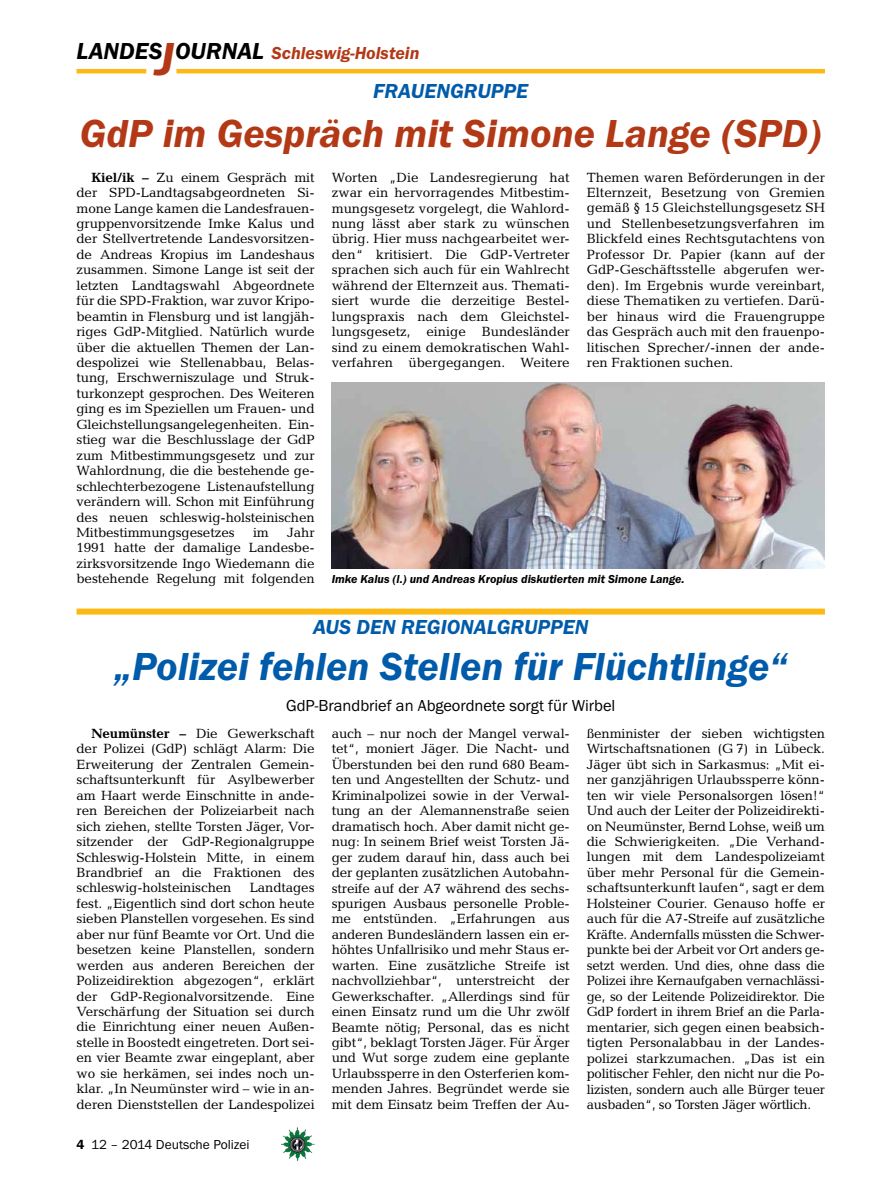
<style>
.page{position:relative;width:893px;height:1191px;background:#fff}
.page>*{position:absolute;margin:0;border:0;box-sizing:border-box;transform-origin:0 0}
.t1{font:italic 600 40.5px "Franklin Gothic Itc T";color:#005baa}
.t2{font:italic 600 40.5px "Franklin Gothic Itc T";color:#b33916}
.t3{font:italic 600 21px "Franklin Gothic Itc T";color:#005baa}
.t4{font:italic 600 18px "Franklin Gothic Itc T";color:#b33916}
.t5{font:16.5px "Franklin Gothic Itc T";color:#000}
.t6{font:13.5px/15.5px "Candida";letter-spacing:-.01em;color:#000;text-align:justify}
.t7{font:13.5px "Franklin Gothic Itc T";color:#000}
.t8{font:italic 600 12px "Franklin Gothic Itc T";color:#000}
.s1{font-size:24px;color:#000}
.s2{font-size:48px}
.s3{font-weight:700}
.s4{font-weight:600}
</style>
<div class="page">
<hr style="left:77px;top:69px;width:69px;height:4px;background:#fdb913">
<hr style="left:176px;top:69px;width:649px;height:4px;background:#fdb913">
<img style="left:281px;top:1128px;width:16px;height:24px">
<img style="left:332px;top:382px;width:493px;height:186px">
<div style="left:77px;top:608px;width:748px;height:6px;background:#fdb913"></div>
<h3 class="t4" style="left:77px;top:42px;width:344px"><span class="s1">LANDES</span><span class="s2">J</span><span class="s1">OURNAL</span> Schleswig-Holstein</h3>
<h2 class="t3" style="left:373px;top:79px;width:26px">Frauengruppe</h2>
<h1 class="t2" style="left:80px;top:110px;width:743px">GdP im Gespräch mit Simone Lange (SPD)</h1>
<p class="t6" style="left:332px;top:169px;width:240px">Worten „Die Landesregierung hat zwar ein hervorragendes Mitbestim&shy;mungsgesetz vorgelegt, die Wahlord&shy;nung lässt aber stark zu wünschen übrig. Hier muss nachgearbeitet wer&shy;den“ kritisiert. Die GdP-Vertreter sprachen sich auch für ein Wahlrecht während der Elternzeit aus. Themati&shy;siert wurde die derzeitige Bestel&shy;lungspraxis nach dem Gleichstel&shy;lungsgesetz, einige Bundesländer sind zu einem demokratischen Wahl&shy;verfahren übergegangen. Weitere</p>
<p class="t6" style="left:587px;top:169px;width:240px">Themen waren Beförderungen in der Elternzeit, Besetzung von Gremien gemäß § 15 Gleichstellungsgesetz SH und Stellenbesetzungsverfahren im Blickfeld eines Rechtsgutachtens von Professor Dr. Papier (kann auf der GdP-Geschäftsstelle abgerufen wer&shy;den). Im Ergebnis wurde vereinbart, diese Thematiken zu vertiefen. Darü&shy;ber hinaus wird die Frauengruppe das Gespräch auch mit den frauenpo&shy;litischen Sprecher/-innen der ande&shy;ren Fraktionen suchen.</p>
<p class="t6" style="left:77px;top:169px;width:240px;text-indent:15px"><span class="s3">Kiel/ik –</span> Zu einem Gespräch mit der SPD-Landtagsabgeordneten Si&shy;mone Lange kamen die Landesfrauen&shy;gruppenvorsitzende Imke Kalus und der Stellvertretende Landesvorsitzen&shy;de Andreas Kropius im Landeshaus zusammen. Simone Lange ist seit der letzten Landtagswahl Abgeordnete für die SPD-Fraktion, war zuvor Kripo&shy;beamtin in Flensburg und ist langjäh&shy;riges GdP-Mitglied. Natürlich wurde über die aktuellen Themen der Lan&shy;despolizei wie Stellenabbau, Belas&shy;tung, Erschwerniszulage und Struk&shy;turkonzept gesprochen. Des Weiteren ging es im Speziellen um Frauen- und Gleichstellungsangelegenheiten. Ein&shy;stieg war die Beschlusslage der GdP zum Mitbestimmungsgesetz und zur Wahlordnung, die die bestehende ge&shy;schlechterbezogene Listenaufstellung verändern will. Schon mit Einführung des neuen schleswig-holsteinischen Mitbestimmungsgesetzes</p>
<p class="t6" style="left:77px;top:525px;width:240px;text-indent:211px">Jahr 1991 hatte der damalige Landesbe&shy;zirksvorsitzende Ingo Wiedemann die bestehende Regelung mit folgenden</p>
<p class="t6" style="left:253px;top:525px;width:17px">im</p>
<p class="t8" style="left:332px;top:572px;width:355px">Imke Kalus (l.) und Andreas Kropius diskutierten mit Simone Lange.</p>
<h2 class="t3" style="left:313px;top:615px;width:58px">Aus den</h2>
<h2 class="t3" style="left:401px;top:615px;width:28px">Regionalgruppen</h2>
<h1 class="t1" style="left:114px;top:643px;width:675px">„Polizei fehlen Stellen für Flüchtlinge“</h1>
<p class="t5" style="left:286px;top:696px;width:331px">GdP-Brandbrief an Abgeordnete sorgt für Wirbel</p>
<p class="t6" style="left:332px;top:725px;width:240px">auch – nur noch der Mangel verwal&shy;tet“, moniert Jäger. Die Nacht- und Überstunden bei den rund 680 Beam&shy;ten und Angestellten der Schutz- und Kriminalpolizei sowie in der Verwal&shy;tung an der Alemannenstraße seien dramatisch hoch. Aber damit nicht ge&shy;nug: In seinem Brief weist Torsten Jä&shy;ger zudem darauf hin, dass auch bei der geplanten zusätzlichen Autobahn&shy;streife auf der A7 während des sechs&shy;spurigen Ausbaus personelle Proble&shy;me entstünden. „Erfahrungen aus anderen Bundesländern lassen ein er&shy;höhtes Unfallrisiko und mehr Staus er&shy;warten. Eine zusätzliche Streife ist nachvollziehbar“, unterstreicht der Gewerkschafter. „Allerdings sind für einen Einsatz rund um die Uhr zwölf Beamte nötig; Personal, das es nicht gibt“, beklagt Torsten Jäger. Für Ärger und Wut sorge zudem eine geplante Urlaubssperre in den Osterferien kom&shy;menden Jahres. Begründet werde sie mit dem Einsatz beim Treffen der Au-</p>
<p class="t6" style="left:587px;top:725px;width:240px">ßenminister der sieben wichtigsten Wirtschaftsnationen (G 7) in Lübeck.<br>Jäger übt sich in Sarkasmus: „Mit ei&shy;ner ganzjährigen Urlaubssperre könn&shy;ten wir viele Personalsorgen lösen!“ Und auch der Leiter der Polizeidirekti&shy;on Neumünster, Bernd Lohse, weiß um die Schwierigkeiten. „Die Verhand&shy;lungen mit dem Landespolizeiamt über mehr Personal für die Gemein&shy;schaftsunterkunft laufen“, sagt er dem Holsteiner Courier. Genauso hoffe er auch für die A7-Streife auf zusätzliche Kräfte. Andernfalls müssten die Schwer&shy;punkte bei der Arbeit vor Ort anders ge&shy;setzt werden. Und dies, ohne dass die Polizei ihre Kernaufgaben vernachlässi&shy;ge, so der Leitende Polizeidirektor. Die GdP fordert in ihrem Brief an die Parla&shy;mentarier, sich gegen einen beabsich&shy;tigten Personalabbau in der Landes&shy;polizei starkzumachen. „Das ist ein politischer Fehler, den nicht nur die Po&shy;lizisten, sondern auch alle Bürger teuer ausbaden“, so Torsten Jäger wörtlich.</p>
<p class="t6" style="left:77px;top:725px;width:240px;text-indent:15px"><span class="s3">Neumünster –</span> Die Gewerkschaft der Polizei (GdP) schlägt Alarm: Die Erweiterung der Zentralen Gemein&shy;schaftsunterkunft für Asylbewerber am Haart werde Einschnitte in ande&shy;ren Bereichen der Polizeiarbeit nach sich ziehen, stellte Torsten Jäger, Vor&shy;sitzender der GdP-Regionalgruppe Schleswig-Holstein Mitte, in einem Brandbrief an die Fraktionen des schleswig-holsteinischen</p>
<p class="t6" style="left:77px;top:880px;width:240px;text-indent:173px">Landtages fest. „Eigentlich sind dort schon heute sieben Planstellen vorgesehen. Es sind aber nur fünf Beamte vor Ort. Und die besetzen keine Planstellen, sondern werden aus anderen Bereichen der Polizeidirektion abgezogen“, erklärt der GdP-Regionalvorsitzende. Eine Verschärfung der Situation sei durch die Einrichtung einer neuen Außen&shy;stelle in Boostedt eingetreten. Dort sei&shy;en vier Beamte zwar eingeplant, aber wo sie herkämen, sei indes noch un&shy;klar. „In Neumünster wird – wie in an&shy;deren Dienststellen der Landespolizei</p>
<p class="t7" style="left:77px;top:1136px;width:175px"><span class="s4">4</span> 12 – 2014 Deutsche Polizei</p>
</div>
